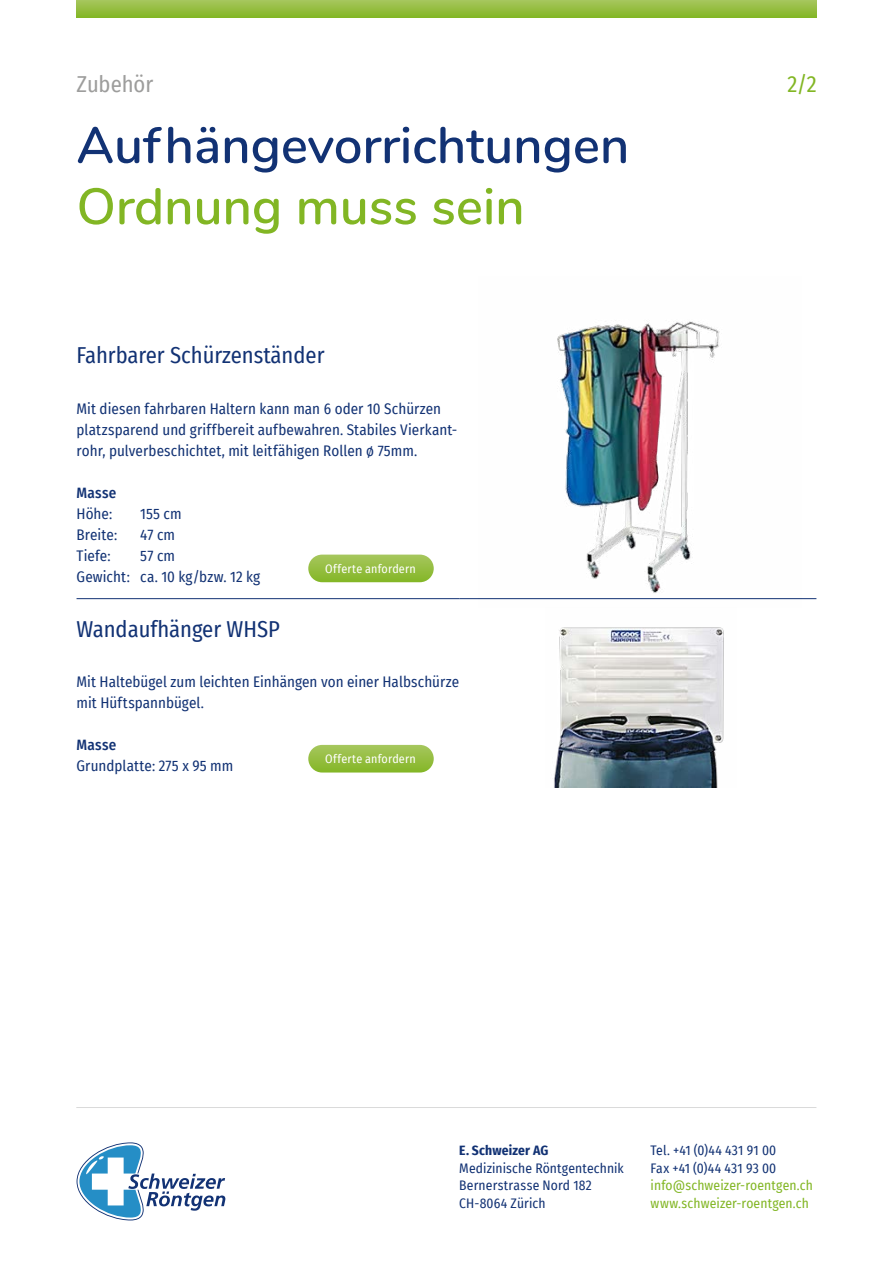
<style>
.page{position:relative;width:893px;height:1263px;background:#fff}
.page>*{position:absolute;margin:0;border:0;box-sizing:border-box;transform-origin:0 0}
.t1{font:600 51px "Nunito";color:#123274}
.t2{font:600 51px "Nunito";color:#82b624}
.t3{font:22.5px "Fira Sans Condensed";color:#123274}
.t4{font:22.5px "Fira Sans Condensed";color:#9d9d9c}
.t5{font:22.5px "Fira Sans Condensed";color:#82b624}
.t6{font:15px/21px "Fira Sans Condensed";letter-spacing:.005em;color:#123274}
.t7{font:500 15px "Fira Sans Condensed";letter-spacing:.015em;color:#123274}
.t8{font:13.5px/17.5px "Fira Sans Condensed";letter-spacing:.015em;color:#123274}
.t9{font:13.5px/17.5px "Fira Sans Condensed";letter-spacing:.01em;color:#82b624}
.t10{font:700 13.5px "Fira Sans Condensed";letter-spacing:.01em;color:#123274}
.t11{font:12px "Fira Sans Condensed";letter-spacing:.015em;color:#fff}
</style>
<div class="page">
<svg style="left:77px;top:1142px;width:148px;height:78px"></svg>
<hr style="left:76px;top:1107px;width:740px;height:1px;background:#dadada">
<svg style="left:76px;top:0;width:741px;height:17px;background:#95be42"></svg>
<hr style="left:459px;top:598px;width:357px;height:1px;background:#123274">
<hr style="left:77px;top:598px;width:382px;height:1px;background:#123274">
<img style="left:478px;top:321px;width:324px;height:279px">
<img style="left:554px;top:627px;width:170px;height:160px">
<svg style="left:308px;top:555px;width:126px;height:27px;background:#95be42"></svg>
<svg style="left:308px;top:745px;width:126px;height:27px;background:#96be43"></svg>
<h2 class="t4" style="left:77px;top:67px;width:78px">Zubehör</h2>
<h1 class="t1" style="left:77px;top:108px;width:554px">Aufhängevorrichtungen</h1>
<h1 class="t2" style="left:77px;top:169px;width:450px">Ordnung muss sein</h1>
<h2 class="t3" style="left:77px;top:339px;width:249px">Fahrbarer Schürzenständer</h2>
<p class="t6" style="left:77px;top:397px;width:382px">Mit diesen fahrbaren Haltern kann man 6 oder 10 Schürzen platzsparend und griffbereit aufbewahren. Stabiles Vierkant&shy;rohr, pulverbeschichtet, mit leitfähigen Rollen ø 75mm.</p>
<p class="t7" style="left:77px;top:480px;width:41px">Masse</p>
<p class="t6" style="left:77px;top:502px;width:37px">Höhe:</p>
<p class="t6" style="left:140px;top:502px;width:43px">155 cm</p>
<p class="t6" style="left:77px;top:523px;width:42px">Breite:</p>
<p class="t6" style="left:140px;top:523px;width:36px">47 cm</p>
<p class="t6" style="left:77px;top:544px;width:36px">Tiefe:</p>
<p class="t6" style="left:77px;top:544px;width:185px;text-indent:64px">57 cm<br>Gewicht: ca. 10 kg/bzw. 12 kg</p>
<h2 class="t3" style="left:77px;top:612px;width:205px">Wandaufhänger WHSP</h2>
<p class="t6" style="left:77px;top:671px;width:384px">Mit Haltebügel zum leichten Einhängen von einer Halbschürze mit Hüftspannbügel.</p>
<p class="t7" style="left:77px;top:733px;width:41px">Masse</p>
<p class="t6" style="left:77px;top:755px;width:158px">Grundplatte: 275 x 95 mm</p>
<p class="t11" style="left:325px;top:559px;width:92px">Offerte anfordern</p>
<p class="t11" style="left:325px;top:750px;width:92px">Offerte anfordern</p>
<h2 class="t5" style="left:787px;top:67px;width:31px">2/2</h2>
<p class="t10" style="left:459px;top:1139px;width:91px">E. Schweizer AG</p>
<p class="t8" style="left:459px;top:1159px;width:166px">Medizinische Röntgentechnik<br>Bernerstrasse Nord 182<br>CH-8064 Zürich</p>
<p class="t8" style="left:651px;top:1141px;width:127px">Tel. +41 (0)44 431 91 00<br>Fax +41 (0)44 431 93 00</p>
<p class="t9" style="left:651px;top:1176px;width:164px">info@schweizer-roentgen.ch www.schweizer-roentgen.ch</p>
</div>
